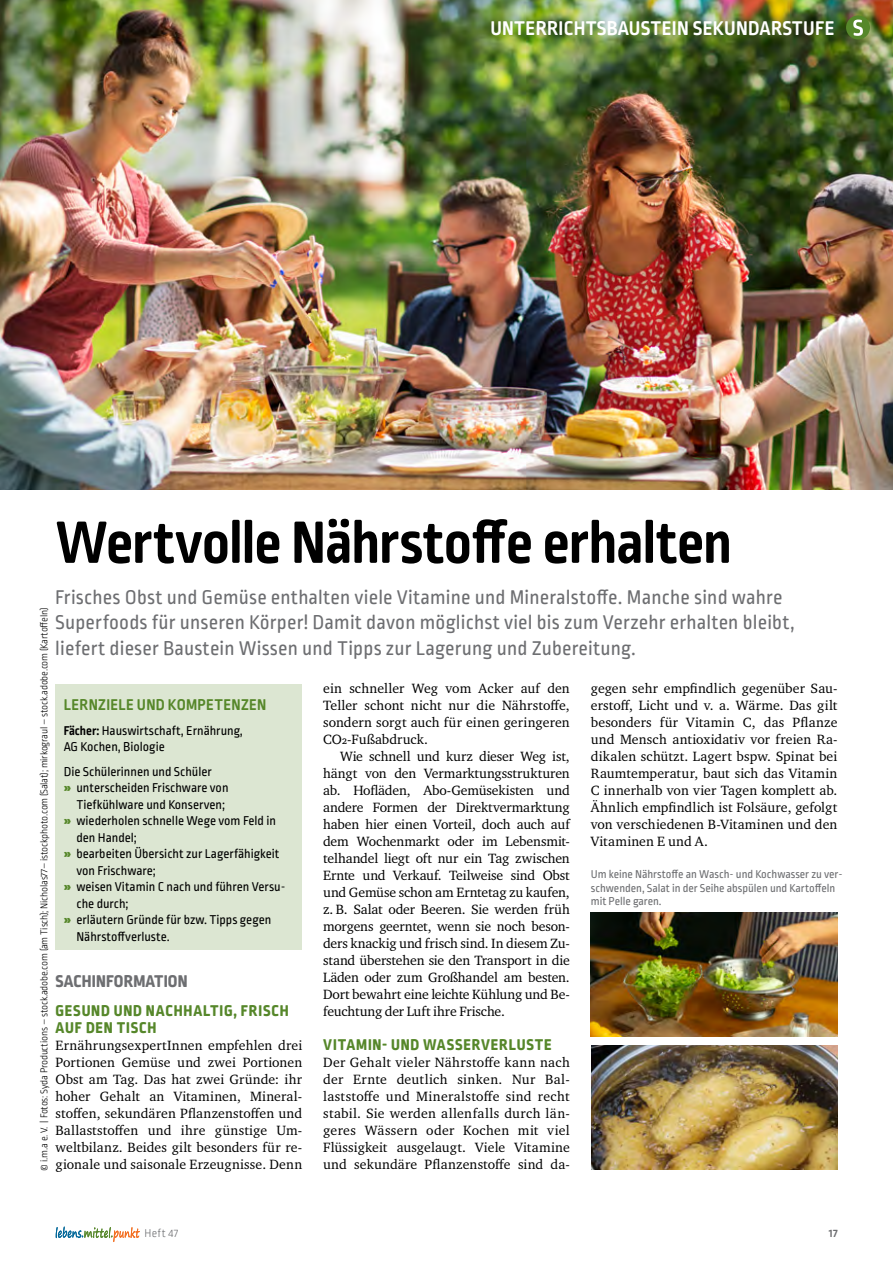
<style>
.page{position:relative;width:893px;height:1263px;background:#fff}
.page>*{position:absolute;margin:0;border:0;box-sizing:border-box;transform-origin:0 0}
.Headline_Ropa_42_Pt{font:700 63px "Ropa Soft Pro";letter-spacing:-.015em;color:#000}
.Einleitung_Ropa_14_P{font:21px/25.5px "Ropa Soft Pro";letter-spacing:.01em;color:#6d6e71}
.Beschreibung_im_Head{font:700 21px "Ropa Soft Pro";letter-spacing:.015em;color:#fff}
.t1{font:800 18px "Ropa Soft Pro";letter-spacing:.01em;color:#6d6e71}
.Headline_Ropa_11_Pt{font:800 16.5px/17px "Ropa Soft Pro";letter-spacing:.045em;color:#56872a}
.t2{font:700 16.5px "Ropa Soft Pro";letter-spacing:.02em;color:#56872a}
.Fließtext_Charter_IT{font:13.8px/17px "Charter ITC Pro";letter-spacing:.005em;color:#000;text-align:justify}
.Faecher_Ropa_9_Pt{font:13.5px/16.5px "Ropa Soft Pro";color:#000}
.BU_Ropa_8_Pt{font:12px/13.5px "Ropa Soft Pro";color:#6d6e71}
.t3{font:300 12px "Ropa Soft Pro";letter-spacing:.04em;color:#6d6e71}
.t4{font:700 12px "Ropa Soft Pro";color:#6d6e71}
.Quellenangabe_Ropa_7{font:300 10.5px "Ropa Soft Pro";letter-spacing:-.02em;color:#000}
.s1{font-weight:700}
.s2{font-weight:900;color:#56872a}
</style>
<div class="page">
<div style="left:55px;top:684px;width:247px;height:265px;background:#dce6d2"></div>
<img style="left:0;top:0;width:893px;height:489px">
<img style="left:591px;top:1045px;width:246px;height:124px">
<img style="left:591px;top:912px;width:246px;height:124px">
<div style="left:846px;top:16px;width:24px;height:23px;background:#56872a;border-radius:50%"></div>
<svg style="left:853px;top:20px;width:10px;height:16px"></svg>
<svg style="left:56px;top:1226px;width:84px;height:16px"></svg>
<p class="Beschreibung_im_Head" style="left:490px;top:16px;width:346px">UNTERRICHTSBAUSTEIN SEKUNDARSTUFE</p>
<p class="Headline_Ropa_42_Pt" style="left:55px;top:507px;width:678px">Wertvolle Nährstoffe erhalten</p>
<p class="Einleitung_Ropa_14_P" style="left:55px;top:585px;width:741px">Frisches Obst und Gemüse enthalten viele Vitamine und Mineralstoffe. Manche sind wahre<br>Superfoods für unseren Körper! Damit davon möglichst viel bis zum Verzehr erhalten bleibt, liefert dieser Baustein Wissen und Tipps zur Lagerung und Zubereitung.</p>
<p class="Quellenangabe_Ropa_7" style="left:39px;top:1170px;width:564px;rotate:-90deg">© i.m.a e. V. | Fotos: Syda Productions – stock.adobe.com (am Tisch); Nicholas77– istockphoto.com (Salat); mirkograul – stock.adobe.com (Kartoffeln)</p>
<p class="Fließtext_Charter_IT" style="left:591px;top:680px;width:248px">gegen sehr empfindlich gegenüber Sau&shy;erstoff, Licht und v. a. Wärme. Das gilt besonders für Vitamin C, das Pflanze und Mensch antioxidativ vor freien Ra&shy;dikalen schützt. Lagert bspw. Spinat bei Raumtemperatur, baut sich das Vitamin C innerhalb von vier Tagen komplett ab.<br>Ähnlich empfindlich ist Folsäure, gefolgt von verschiedenen B-Vitaminen und den Vitaminen E und A.</p>
<p class="Fließtext_Charter_IT" style="left:323px;top:680px;width:248px">ein schneller Weg vom Acker auf den Teller schont nicht nur die Nährstoffe, sondern sorgt auch für einen geringeren CO2-Fußabdruck.</p>
<p class="Fließtext_Charter_IT" style="left:323px;top:748px;width:248px;text-indent:17px">Wie schnell und kurz dieser Weg ist, hängt von den Vermarktungsstrukturen ab. Hofläden, Abo-Gemüsekisten und andere Formen der Direktvermarktung haben hier einen Vorteil, doch auch auf dem Wochenmarkt oder im Lebensmit&shy;telhandel liegt oft nur ein Tag zwischen Ernte und Verkauf. Teilweise sind Obst und Gemüse schon am Erntetag zu kaufen, z. B. Salat oder Beeren. Sie werden früh morgens geerntet, wenn sie noch beson&shy;ders knackig und frisch sind. In diesem Zu&shy;stand überstehen sie den Transport in die Läden oder zum Großhandel am besten.<br>Dort bewahrt eine leichte Kühlung und Be&shy;feuchtung der Luft ihre Frische.</p>
<p class="Headline_Ropa_11_Pt" style="left:323px;top:1037px;width:230px">VITAMIN- UND WASSERVERLUSTE</p>
<p class="Fließtext_Charter_IT" style="left:323px;top:1054px;width:248px">Der Gehalt vieler Nährstoffe kann nach der Ernte deutlich sinken. Nur Bal&shy;laststoffe und Mineralstoffe sind recht stabil. Sie werden allenfalls durch län&shy;geres Wässern oder Kochen mit viel Flüssigkeit ausgelaugt. Viele Vitamine und sekundäre Pflanzenstoffe sind da-</p>
<p class="t2" style="left:64px;top:695px;width:204px">LERNZIELE UND KOMPETENZEN</p>
<p class="Faecher_Ropa_9_Pt" style="left:64px;top:723px;width:181px"><span class="s1">Fächer:</span> Hauswirtschaft, Ernährung,<br>AG Kochen, Biologie</p>
<p class="Faecher_Ropa_9_Pt" style="left:64px;top:764px;width:150px">Die Schülerinnen und Schüler</p>
<p class="Faecher_Ropa_9_Pt" style="left:64px;top:780px;width:166px;text-align:right"><span class="s2">»</span> unterscheiden Frischware von<br>Tiefkühlware und Konserven;</p>
<p class="Faecher_Ropa_9_Pt" style="left:76px;top:813px;width:201px;text-indent:-13px"><span class="s2">»</span> wiederholen schnelle Wege vom Feld in den Handel;</p>
<p class="Faecher_Ropa_9_Pt" style="left:76px;top:846px;width:204px;text-indent:-13px"><span class="s2">»</span> bearbeiten Übersicht zur Lagerfähigkeit von Frischware;</p>
<p class="Faecher_Ropa_9_Pt" style="left:76px;top:879px;width:210px;text-indent:-13px"><span class="s2">»</span> weisen Vitamin C nach und führen Versu&shy;che durch;</p>
<p class="Faecher_Ropa_9_Pt" style="left:76px;top:912px;width:196px;text-indent:-13px"><span class="s2">»</span> erläutern Gründe für bzw. Tipps gegen<br>Nährstoffverluste.</p>
<p class="t1" style="left:56px;top:970px;width:133px">SACHINFORMATION</p>
<p class="Headline_Ropa_11_Pt" style="left:56px;top:1003px;width:234px">GESUND UND NACHHALTIG, FRISCH<br>AUF DEN TISCH</p>
<p class="Fließtext_Charter_IT" style="left:56px;top:1037px;width:248px">ErnährungsexpertInnen empfehlen drei Portionen Gemüse und zwei Portionen Obst am Tag. Das hat zwei Gründe: ihr hoher Gehalt an Vitaminen, Mineral&shy;stoffen, sekundären Pflanzenstoffen und Ballaststoffen und ihre günstige Um&shy;weltbilanz. Beides gilt besonders für re-</p>
<p class="BU_Ropa_8_Pt" style="left:591px;top:868px;width:253px">Um keine Nährstoffe an Wasch- und Kochwasser zu ver&shy;schwenden, Salat in der Seihe abspülen und Kartoffeln mit Pelle garen.</p>
<p class="Fließtext_Charter_IT" style="left:56px;top:1156px;width:248px">gionale und saisonale Erzeugnisse. Denn</p>
<p class="t3" style="left:144px;top:1227px;width:36px">Heft 47</p>
<p class="t4" style="left:829px;top:1226px;width:10px">17</p>
</div>
